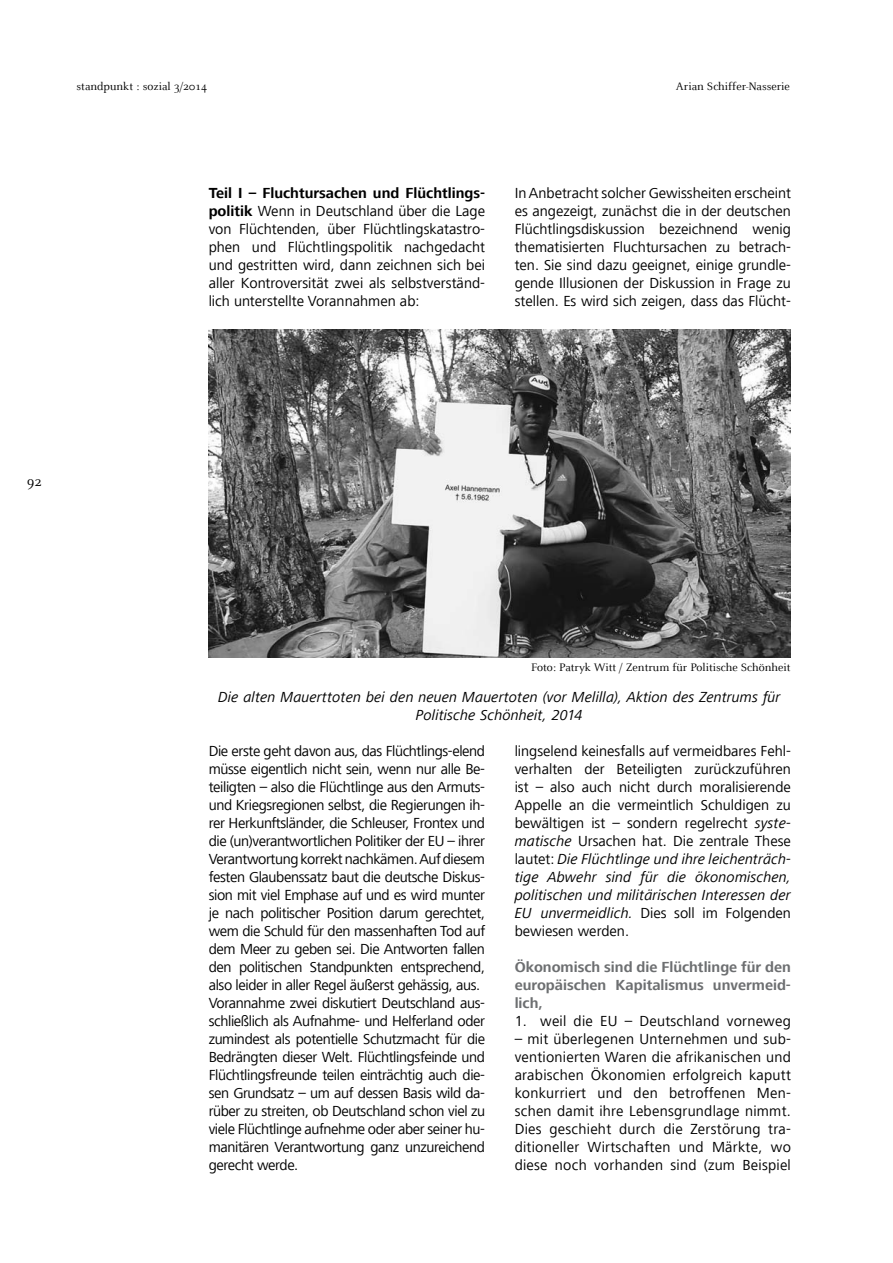
<style>
.page{position:relative;width:893px;height:1263px;background:#fff}
.page>*{position:absolute;margin:0;border:0;box-sizing:border-box;transform-origin:0 0}
.t1{font:15px/18px "HAW Frutiger Next";letter-spacing:-.025em;color:#000;text-align:justify}
.t2{font:italic 15px/18px "HAW Frutiger Next";color:#000;text-align:center}
.t3{font:700 15px/18px "HAW Frutiger Next";color:#6d6f71;text-align:justify}
.t4{font:15px "HAW Frutiger Next";letter-spacing:.015em;color:#000}
.t5{font:15px "Celeste";color:#000}
.t6{font:12px "Celeste";color:#000}
.s1{font-weight:700}
.s2{font-style:italic}
</style>
<div class="page">
<img style="left:208px;top:330px;width:582px;height:327px">
<p class="t6" style="left:77px;top:79px;width:132px">standpunkt : sozial 3/2014</p>
<p class="t6" style="left:676px;top:79px;width:116px">Arian Schiffer-Nasserie</p>
<p class="t1" style="left:209px;top:184px;width:278px"><span class="s1">Teil I – Fluchtursachen und Flüchtlings&shy;politik</span> Wenn in Deutschland über die Lage von Flüchtenden, über Flüchtlingskatastro&shy;phen und Flüchtlingspolitik nachgedacht und gestritten wird, dann zeichnen sich bei aller Kontroversität zwei als selbstverständ&shy;lich unterstellte Vorannahmen ab:</p>
<p class="t1" style="left:515px;top:184px;width:278px">In Anbetracht solcher Gewissheiten erscheint es angezeigt, zunächst die in der deutschen Flüchtlingsdiskussion bezeichnend wenig thematisierten Fluchtursachen zu betrach&shy;ten. Sie sind dazu geeignet, einige grundle&shy;gende Illusionen der Diskussion in Frage zu stellen. Es wird sich zeigen, dass das Flücht-</p>
<p class="t5" style="left:27px;top:472px;width:16px">92</p>
<p class="t6" style="left:531px;top:660px;width:261px">Foto: Patryk Witt / Zentrum für Politische Schönheit</p>
<p class="t2" style="left:218px;top:688px;width:564px">Die alten Mauerttoten bei den neuen Mauertoten (vor Melilla), Aktion des Zentrums für<br>Politische Schönheit, 2014</p>
<p class="t1" style="left:209px;top:742px;width:278px;text-align:left">Die erste geht davon aus, das Flüchtlings-elend müsse eigentlich nicht sein, wenn nur alle Be&shy;teiligten – also die Flüchtlinge aus den Armuts&shy;und Kriegsregionen selbst, die Regierungen ih&shy;rer Herkunftsländer, die Schleuser, Frontex und die (un)verantwortlichen Politiker der EU – ihrer Verantwortung korrekt nachkämen. Auf diesem festen Glaubenssatz baut die deutsche Diskus&shy;sion mit viel Emphase auf und es wird munter je nach politischer Position darum gerechtet, wem die Schuld für den massenhaften Tod auf dem Meer zu geben sei. Die Antworten fallen den politischen Standpunkten entsprechend, also leider in aller Regel äußerst gehässig, aus.<br>Vorannahme zwei diskutiert Deutschland aus&shy;schließlich als Aufnahme- und Helferland oder zumindest als potentielle Schutzmacht für die Bedrängten dieser Welt. Flüchtlingsfeinde und Flüchtlingsfreunde teilen einträchtig auch die&shy;sen Grundsatz – um auf dessen Basis wild da&shy;rüber zu streiten, ob Deutschland schon viel zu viele Flüchtlinge aufnehme oder aber seiner hu&shy;manitären Verantwortung ganz unzureichend gerecht werde.</p>
<p class="t1" style="left:515px;top:742px;width:278px">lingselend keinesfalls auf vermeidbares Fehl&shy;verhalten der Beteiligten zurückzuführen ist – also auch nicht durch moralisierende Appelle an die vermeintlich Schuldigen zu bewältigen ist – sondern regelrecht <span class="s2">syste&shy;matische</span> Ursachen hat. Die zentrale These lautet: <span class="s2">Die Flüchtlinge und ihre leichenträch&shy;tige Abwehr sind für die ökonomischen, politischen und militärischen Interessen der EU unvermeidlich.</span> Dies soll im Folgenden bewiesen werden.</p>
<p class="t3" style="left:515px;top:958px;width:278px">Ökonomisch sind die Flüchtlinge für den europäischen Kapitalismus unvermeid&shy;lich,</p>
<p class="t4" style="left:540px;top:1013px;width:252px">weil die EU – Deutschland vorneweg</p>
<p class="t1" style="left:515px;top:1030px;width:278px">– mit überlegenen Unternehmen und sub&shy;ventionierten Waren die afrikanischen und arabischen Ökonomien erfolgreich kaputt konkurriert und den betroffenen Men&shy;schen damit ihre Lebensgrundlage nimmt.<br>Dies geschieht durch die Zerstörung tra&shy;ditioneller Wirtschaften und Märkte, wo diese noch vorhanden sind (zum Beispiel</p>
<p class="t1" style="left:515px;top:1012px;width:14px">1.</p>
</div>
